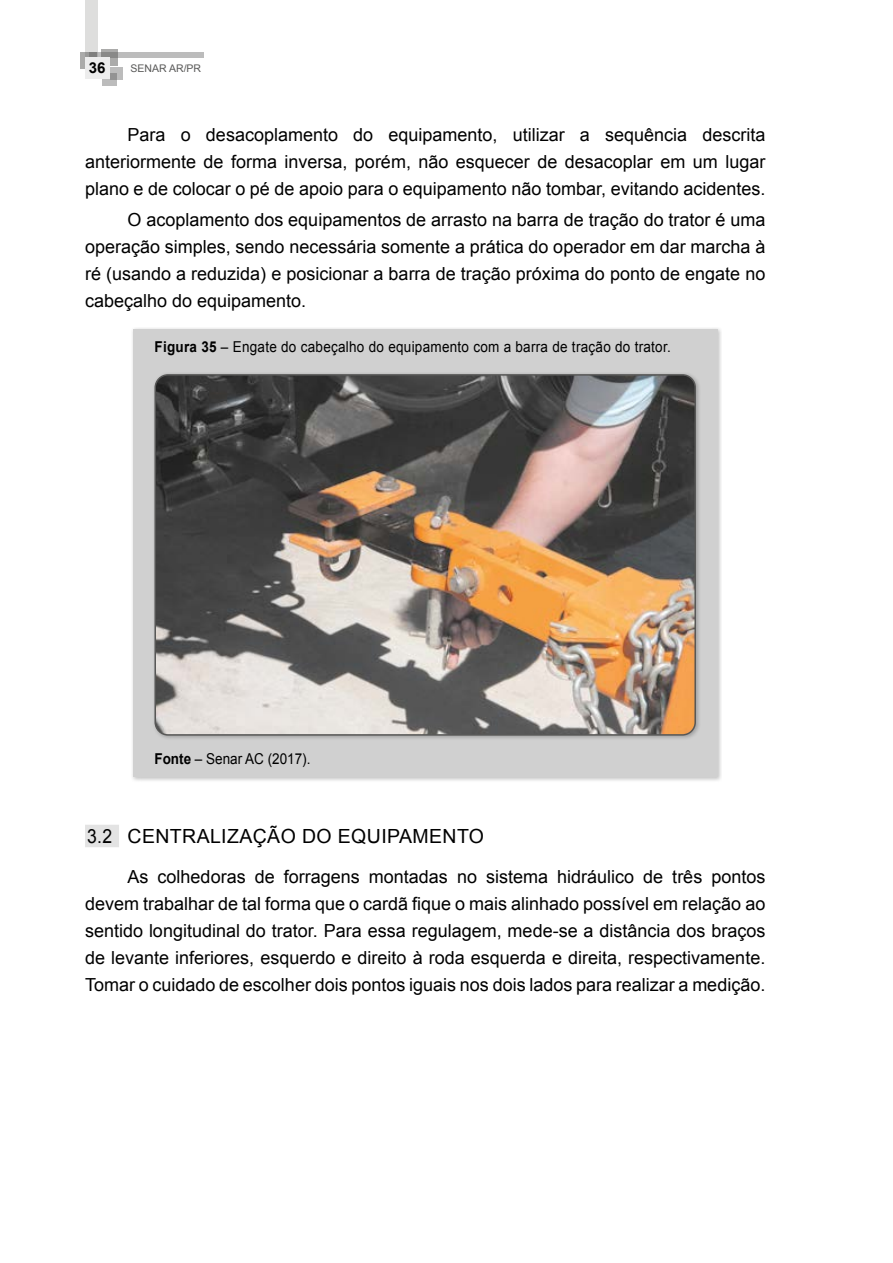
<style>
.page{position:relative;width:893px;height:1263px;background:#fff}
.page>*{position:absolute;margin:0;border:0;box-sizing:border-box;transform-origin:0 0}
.t1{font:19.5px "Arial";letter-spacing:.02em;color:#000;scale:.9 1}
.t2{font:18px/27px "Arial";color:#000;text-align:justify}
.t3{font:15px "Arial";letter-spacing:.02em;color:#000;scale:.9 1}
.t4{font:15px "Arial";color:#000;scale:.9 1}
.t5{font:700 15px "Arial";color:#000}
.t6{font:10.5px "Arial";color:#575756}
.s1{font-weight:700}
</style>
<div class="page">
<svg style="left:102px;top:73px;width:15px;height:12px"></svg>
<svg style="left:111px;top:67px;width:12px;height:12px"></svg>
<div style="left:80px;top:52px;width:17px;height:16px;background:#ababaa"></div>
<svg style="left:101px;top:50px;width:17px;height:16px"></svg>
<svg style="left:97px;top:52px;width:107px;height:6px"></svg>
<svg style="left:85px;top:0;width:12px;height:58px"></svg>
<div style="left:85px;top:58px;width:24px;height:21px;background:#ededed"></div>
<div style="left:85px;top:825px;width:34px;height:22px;background:#e3e3e3"></div>
<div style="left:130px;top:327px;width:592px;height:455px;background:#000;opacity:.25"></div>
<div style="left:133px;top:329px;width:584px;height:447px;background:#d0d0d0"></div>
<div style="left:152px;top:372px;width:549px;height:369px;background:#000;opacity:.25"></div>
<img style="left:155px;top:375px;width:540px;height:360px">
<div style="left:154px;top:374px;width:542px;height:362px;border:2px solid #575756;border-radius:13px"></div>
<p class="t5" style="left:89px;top:57px;width:18px">36</p>
<p class="t6" style="left:131px;top:61px;width:72px">SENAR AR/PR</p>
<p class="t2" style="left:85px;top:121px;width:682px;text-indent:43px">Para o desacoplamento do equipamento, utilizar a sequência descrita anteriormente de forma inversa, porém, não esquecer de desacoplar em um lugar plano e de colocar o pé de apoio para o equipamento não tombar, evitando acidentes.</p>
<p class="t2" style="left:85px;top:206px;width:682px;text-indent:43px">O acoplamento dos equipamentos de arrasto na barra de tração do trator é uma operação simples, sendo necessária somente a prática do operador em dar marcha à ré (usando a reduzida) e posicionar a barra de tração próxima do ponto de engate no cabeçalho do equipamento.</p>
<p class="t3" style="left:154px;top:337px;width:575px"><span class="s1">Figura 35</span> – Engate do cabeçalho do equipamento com a barra de tração do trator.</p>
<p class="t4" style="left:154px;top:748px;width:175px"><span class="s1">Fonte</span> – Senar AC (2017).</p>
<p class="t1" style="left:87px;top:823px;width:443px">3.2 CENTRALIZAÇÃO DO EQUIPAMENTO</p>
<p class="t2" style="left:85px;top:863px;width:682px;text-indent:43px">As colhedoras de forragens montadas no sistema hidráulico de três pontos devem trabalhar de tal forma que o cardã fique o mais alinhado possível em relação ao sentido longitudinal do trator. Para essa regulagem, mede-se a distância dos braços de levante inferiores, esquerdo e direito à roda esquerda e direita, respectivamente.<br>Tomar o cuidado de escolher dois pontos iguais nos dois lados para realizar a medição.</p>
</div>
